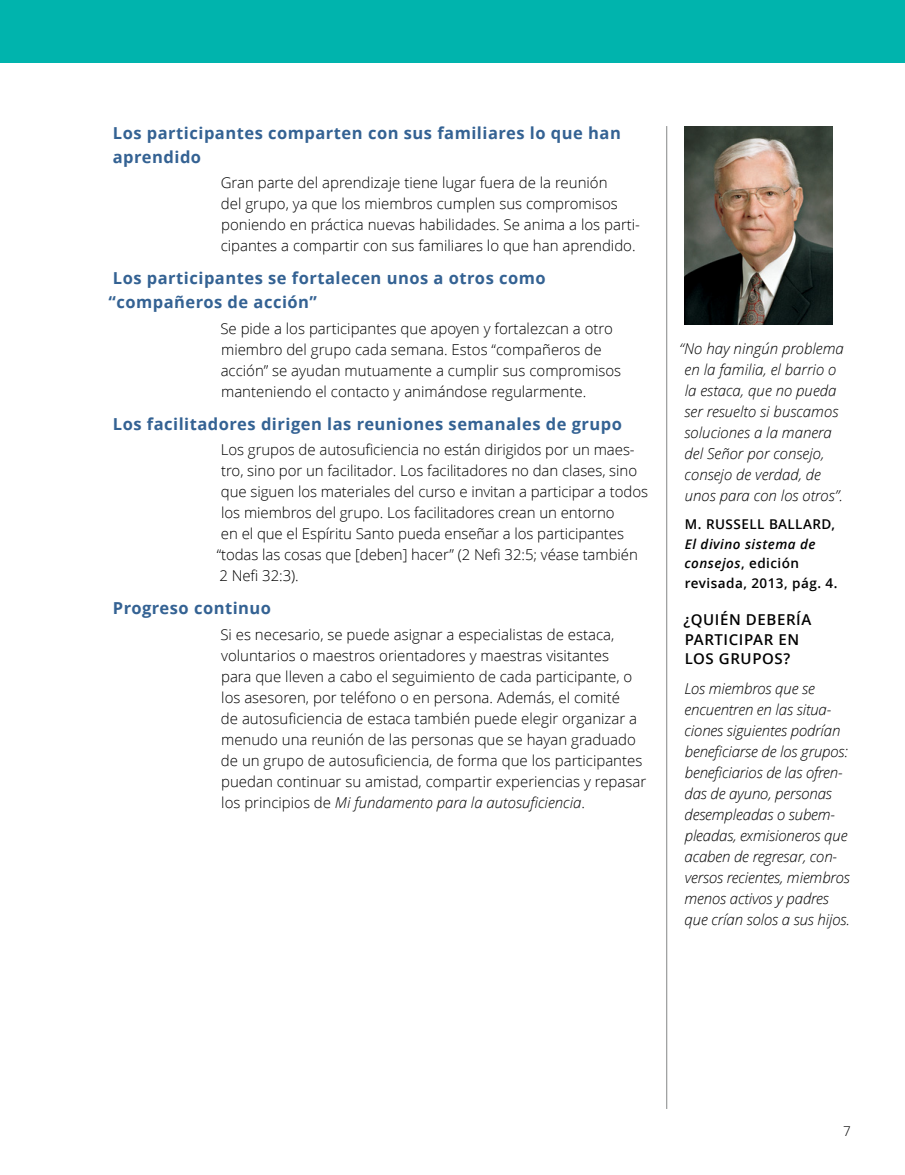
<style>
.page{position:relative;width:905px;height:1175px;background:#fff}
.page>*{position:absolute;margin:0;border:0;box-sizing:border-box;transform-origin:0 0}
.para_Topic1-title{font:700 16.5px/24px "Zoramlds Lat";letter-spacing:.03em;color:#346293}
.para_p1{font:300 15px/21px "Zoramlds Lat";color:#000}
.para_sidebartext{font:italic 300 15px/21px "Zoramlds Lat";letter-spacing:-.01em;color:#000}
.para_SIDE-title{font:600 15px/19.5px "Zoramlds Lat";letter-spacing:.04em;color:#000}
.para_Citation{font:600 13.5px/19.5px "Zoramlds Lat";letter-spacing:.035em;color:#000}
.t1{font:300 13.5px "Zoramlds Lat";color:#000}
.s1{font-style:italic}
</style>
<div class="page">
<div style="left:0;top:0;width:904px;height:63px;background:#00b4ad"></div>
<hr style="left:666px;top:126px;width:1px;height:982px;background:#848787">
<img style="left:684px;top:126px;width:148px;height:198px">
<p class="para_Topic1-title" style="left:113px;top:121px;width:509px">Los participantes comparten con sus familiares lo que han aprendido</p>
<p class="para_p1" style="left:221px;top:172px;width:421px">Gran parte del aprendizaje tiene lugar fuera de la reunión<br>del grupo, ya que los miembros cumplen sus compromisos poniendo en práctica nuevas habilidades. Se anima a los parti&shy;cipantes a compartir con sus familiares lo que han aprendido.</p>
<p class="para_Topic1-title" style="left:108px;top:266px;width:439px">Los participantes se fortalecen unos a otros como “compañeros de acción”</p>
<p class="para_p1" style="left:220px;top:318px;width:402px">Se pide a los participantes que apoyen y fortalezcan a otro miembro del grupo cada semana. Estos “compañeros de acción” se ayudan mutuamente a cumplir sus compromisos manteniendo el contacto y animándose regularmente.</p>
<p class="para_Topic1-title" style="left:113px;top:412px;width:510px">Los facilitadores dirigen las reuniones semanales de grupo</p>
<p class="para_p1" style="left:221px;top:439px;width:415px">Los grupos de autosuficiencia no están dirigidos por un maes-</p>
<p class="para_p1" style="left:221px;top:460px;width:417px">tro, sino por un facilitador. Los facilitadores no dan clases, sino</p>
<p class="para_p1" style="left:221px;top:481px;width:428px">que siguen los materiales del curso e invitan a participar a todos</p>
<p class="para_p1" style="left:221px;top:502px;width:395px">los miembros del grupo. Los facilitadores crean un entorno</p>
<p class="para_p1" style="left:221px;top:523px;width:404px">en el que el Espíritu Santo pueda enseñar a los participantes</p>
<p class="para_p1" style="left:217px;top:544px;width:422px">“todas las cosas que [deben] hacer” (2 Nefi 32:5; véase también</p>
<p class="para_p1" style="left:219px;top:565px;width:81px">2 Nefi 32:3).</p>
<p class="para_Topic1-title" style="left:113px;top:596px;width:160px">Progreso continuo</p>
<p class="para_p1" style="left:220px;top:624px;width:427px">Si es necesario, se puede asignar a especialistas de estaca, voluntarios o maestros orientadores y maestras visitantes<br>para que lleven a cabo el seguimiento de cada participante, o los asesoren, por teléfono o en persona. Además, el comité<br>de autosuficiencia de estaca también puede elegir organizar a menudo una reunión de las personas que se hayan graduado de un grupo de autosuficiencia, de forma que los participantes puedan continuar su amistad, compartir experiencias y repasar los principios de <span class="s1">Mi fundamento para la autosuficiencia</span>.</p>
<p class="para_sidebartext" style="left:684px;top:338px;width:161px;text-indent:-5px">“No hay ningún problema en la familia, el barrio o la estaca, que no pueda ser resuelto si buscamos soluciones a la manera del Señor por consejo, consejo de verdad, de unos para con los otros”.</p>
<p class="para_Citation" style="left:684px;top:514px;width:154px">M. RUSSELL BALLARD,<br><span class="s1">El divino sistema de consejos</span>, edición revisada, 2013, pág. 4.</p>
<p class="para_SIDE-title" style="left:683px;top:610px;width:129px">¿QUIÉN DEBERÍA<br>PARTICIPAR EN<br>LOS GRUPOS?</p>
<p class="para_sidebartext" style="left:684px;top:678px;width:167px">Los miembros que se encuentren en las situa&shy;ciones siguientes podrían beneficiarse de los grupos: beneficiarios de las ofren&shy;das de ayuno, personas desempleadas o subem&shy;pleadas, exmisioneros que acaben de regresar, con&shy;versos recientes, miembros menos activos y padres que crían solos a sus hijos.</p>
<p class="t1" style="left:843px;top:1121px;width:9px">7</p>
</div>
